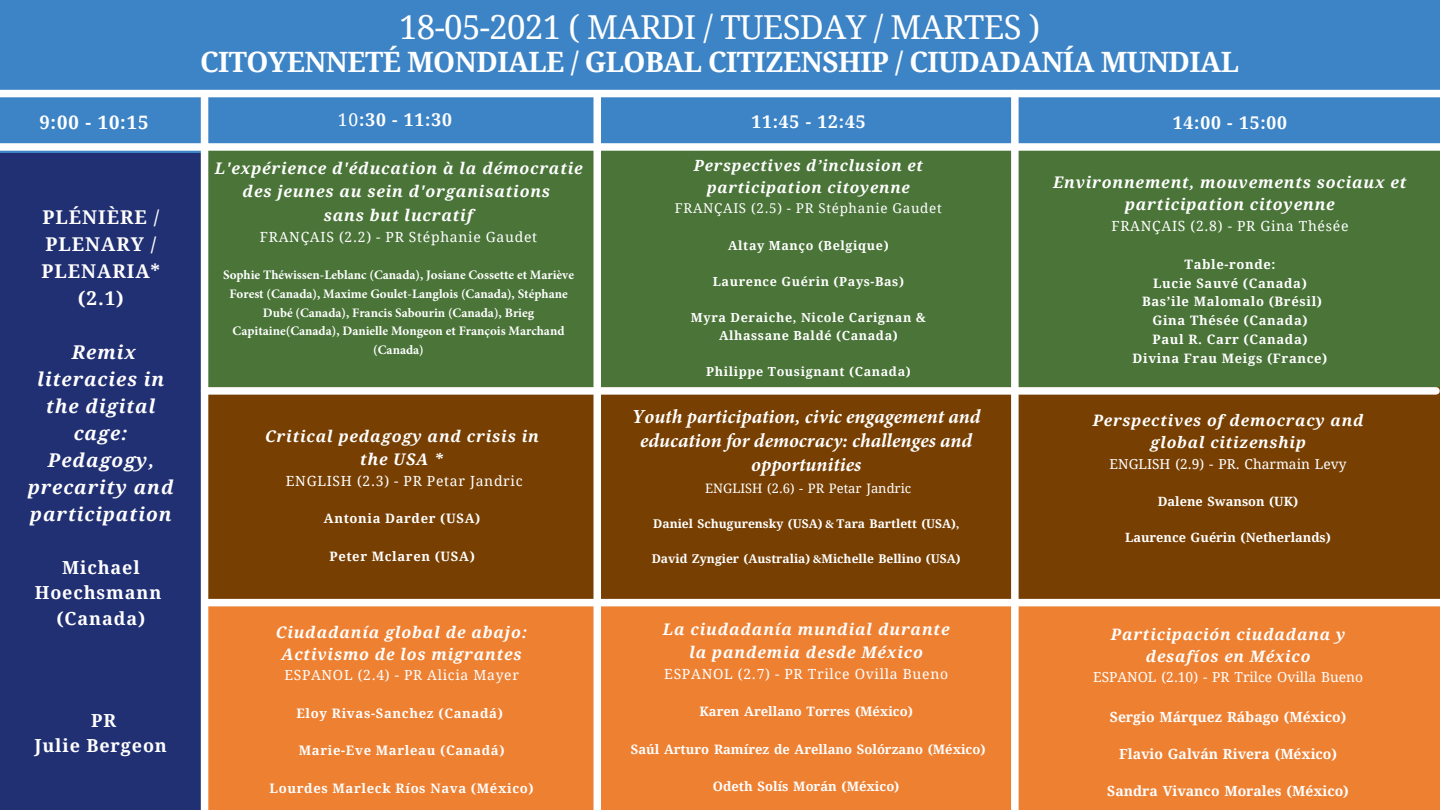
<style>
.page{position:relative;width:1440px;height:810px;background:#3d84c6}
.page>*{position:absolute;margin:0;border:0;box-sizing:border-box;transform-origin:0 0}
.t1{font:33px "Droid Serif";letter-spacing:-.02em;color:#fff}
.t2{font:700 28px "Droid Serif";letter-spacing:-.02em;color:#fff}
.t3{font:italic 700 20px/24px "Minion Pro";color:#fff;text-align:center}
.t4{font:italic 700 19px/27px "Droid Serif";letter-spacing:.05em;color:#fff;text-align:center}
.t5{font:700 19px/27px "Droid Serif";letter-spacing:.05em;color:#fff}
.t6{font:700 18.5px "Droid Serif";color:#fff}
.t7{font:700 18px/25.5px "Droid Serif";letter-spacing:.05em;color:#fff;text-align:center}
.t8{font:700 17.5px "Droid Serif";letter-spacing:.05em;color:#fff}
.t9{font:italic 700 16px/22.5px "Droid Serif";letter-spacing:.05em;color:#fff;text-align:center}
.t10{font:italic 700 15.9px/22.5px "Droid Serif";letter-spacing:.05em;color:#fff;text-align:center}
.t11{font:italic 700 15.8px/22.3px "Droid Serif";letter-spacing:.05em;color:#fff;text-align:center}
.t12{font:italic 700 15.5px/21.8px "Droid Serif";letter-spacing:.05em;color:#fff;text-align:center}
.t13{font:14px "Droid Serif";letter-spacing:.05em;color:#fff}
.t14{font:700 14px "Droid Serif";color:#fff}
.t15{font:13.9px "Droid Serif";letter-spacing:.05em;color:#fff}
.t16{font:13.8px "Droid Serif";color:#fff}
.t17{font:13.5px "Droid Serif";letter-spacing:.05em;color:#fff}
.t18{font:700 13.1px "Droid Serif";letter-spacing:.05em;color:#fff}
.t19{font:700 13px/18.7px "Minion Pro";color:#fff;text-align:center}
.t20{font:700 13px "Droid Serif";letter-spacing:.05em;color:#fff}
.t21{font:700 13px "Droid Serif";color:#fff}
.t22{font:13px "Droid Serif";color:#fff}
.t23{font:700 12.8px "Droid Serif";color:#fff}
.t24{font:700 12.5px/18px "Droid Serif";letter-spacing:.05em;color:#fff;text-align:center}
.t25{font:700 12.1px "Droid Serif";color:#fff}
.s1{font-weight:400}
.s2{font-family:"Minion Pro"}
</style>
<div class="page">
<div style="left:0;top:153px;width:208px;height:657px;background:#212f73"></div>
<div style="left:205px;top:144px;width:1235px;height:247px;background:#4a7438"></div>
<div style="left:201px;top:387px;width:1239px;height:237px;background:#773f02"></div>
<div style="left:205px;top:606px;width:1235px;height:204px;background:#ee8032"></div>
<div style="left:201px;top:95px;width:7px;height:715px;background:#fff"></div>
<div style="left:594px;top:97px;width:7px;height:713px;background:#fff"></div>
<div style="left:1011px;top:94px;width:8px;height:716px;background:#fff"></div>
<div style="left:0;top:90px;width:1440px;height:7px;background:#fff"></div>
<div style="left:0;top:143px;width:1440px;height:8px;background:#fff"></div>
<div style="left:205px;top:387px;width:1231px;height:8px;background:#fff"></div>
<div style="left:208px;top:599px;width:1232px;height:7px;background:#fff"></div>
<p class="t6" style="left:39px;top:112px;width:111px">9:00 - 10:15</p>
<p class="t5" style="left:42px;top:204px;width:120px">PLÉNIÈRE /<br>PLENARY /<br>PLENARIA*</p>
<p class="t5" style="left:78px;top:285px;width:47px">(2.1)</p>
<p class="t4" style="left:28px;top:339px;width:147px">Remix literacies in the digital cage:<br>Pedagogy, precarity and</p>
<p class="t4" style="left:30px;top:501px;width:143px">participation</p>
<p class="t7" style="left:35px;top:555px;width:128px">Michael<br>Hoechsmann</p>
<p class="t7" style="left:57px;top:606px;width:90px">(Canada)</p>
<p class="t7" style="left:91px;top:708px;width:27px">PR</p>
<p class="t7" style="left:35px;top:733px;width:134px">Julie Bergeon</p>
<p class="t1" style="left:399px;top:8px;width:643px">18-05-2021 ( MARDI / TUESDAY / MARTES )</p>
<p class="t2" style="left:200px;top:46px;width:1040px">CITOYENNETÉ MONDIALE / GLOBAL CITIZENSHIP / CIUDADANÍA MUNDIAL</p>
<p class="t8" style="left:338px;top:110px;width:116px"><span class="s1">10</span>:30 - 11:30</p>
<p class="t9" style="left:215px;top:158px;width:369px">L'expérience d'éducation à la démocratie des jeunes au sein d'organisations</p>
<p class="t9" style="left:324px;top:205px;width:151px">sans but lucratif</p>
<p class="t13" style="left:260px;top:229px;width:279px">FRANÇAIS (2.2) - PR Stéphanie Gaudet</p>
<p class="t19" style="left:223px;top:266px;width:352px">Sophie Théwissen-Leblanc (Canada), Josiane Cossette et Mariève Forest (Canada), Maxime Goulet-Langlois (Canada), Stéphane Dubé (Canada), Francis Sabourin (Canada), Brieg Capitaine(Canada), Danielle Mongeon et François Marchand (Canada)</p>
<p class="t9" style="left:265px;top:426px;width:275px">Critical pedagogy and crisis in the USA *</p>
<p class="t13" style="left:286px;top:473px;width:238px">ENGLISH (2.3) - PR Petar Jandric</p>
<p class="t20" style="left:324px;top:511px;width:158px">Antonia Darder (USA)</p>
<p class="t20" style="left:329px;top:549px;width:147px">Peter Mclaren (USA)</p>
<p class="t10" style="left:276px;top:621px;width:253px">Ciudadanía global de abajo:<br>Activismo de los migrantes</p>
<p class="t15" style="left:284px;top:668px;width:236px">ESPANOL (2.4) - PR Alicia Mayer</p>
<p class="t18" style="left:296px;top:706px;width:208px">Eloy Rivas-Sanchez (Canadá)</p>
<p class="t18" style="left:299px;top:743px;width:207px">Marie-Eve Marleau (Canadá)</p>
<p class="t18" style="left:270px;top:781px;width:266px">Lourdes Marleck Ríos Nava (México)</p>
<p class="t8" style="left:751px;top:112px;width:116px">11:45 - 12:45</p>
<p class="t12" style="left:694px;top:155px;width:230px">Perspectives d’inclusion et participation citoyenne</p>
<p class="t17" style="left:675px;top:201px;width:268px">FRANÇAIS (2.5) - PR Stéphanie Gaudet</p>
<p class="t24" style="left:728px;top:237px;width:162px">Altay Manço (Belgique)</p>
<p class="t24" style="left:713px;top:273px;width:193px">Laurence Guérin (Pays-Bas)</p>
<p class="t24" style="left:691px;top:309px;width:236px">Myra Deraiche, Nicole Carignan &amp;<br>Alhassane Baldé (Canada)</p>
<p class="t24" style="left:706px;top:363px;width:206px">Philippe Tousignant (Canada)</p>
<p class="t3" style="left:632px;top:404px;width:350px">Youth participation, civic engagement and education for democracy: challenges and opportunities</p>
<p class="t22" style="left:705px;top:481px;width:208px">ENGLISH (2.6) - PR Petar Jandric</p>
<p class="t25" style="left:653px;top:517px;width:307px">Daniel Schugurensky (USA) <span class="s2">&amp;</span> Tara Bartlett (USA)<span class="s2">,</span></p>
<p class="t25" style="left:652px;top:552px;width:310px">David Zyngier (Australia) <span class="s2">&amp;</span>Michelle Bellino (USA)</p>
<p class="t9" style="left:663px;top:618px;width:288px;line-height:22.8px">La ciudadanía mundial durante la pandemia desde México</p>
<p class="t13" style="left:664px;top:666px;width:285px">ESPANOL (2.7) - PR Trilce Ovilla Bueno</p>
<p class="t21" style="left:699px;top:704px;width:215px">Karen Arellano Torres (México)</p>
<p class="t21" style="left:631px;top:742px;width:356px">Saúl Arturo Ramírez de Arellano Solórzano (México)</p>
<p class="t21" style="left:713px;top:779px;width:188px">Odeth Solís Morán (México)</p>
<p class="t8" style="left:1173px;top:113px;width:116px">14:00 - 15:00</p>
<p class="t9" style="left:1053px;top:171px;width:355px">Environnement, mouvements sociaux et</p>
<p class="t9" style="left:1125px;top:194px;width:211px">participation citoyenne</p>
<p class="t13" style="left:1111px;top:218px;width:239px">FRANÇAIS (2.8) - PR Gina Thésée</p>
<p class="t20" style="left:1185px;top:257px;width:93px">Table-ronde:</p>
<p class="t20" style="left:1153px;top:276px;width:155px">Lucie Sauvé (Canada)</p>
<p class="t20" style="left:1142px;top:294px;width:181px">Bas’ile Malomalo (Brésil)</p>
<p class="t20" style="left:1152px;top:313px;width:157px">Gina Thésée (Canada)</p>
<p class="t20" style="left:1153px;top:332px;width:157px">Paul R. Carr (Canada)</p>
<p class="t20" style="left:1133px;top:351px;width:196px">Divina Frau Meigs (France)</p>
<p class="t11" style="left:1093px;top:409px;width:272px">Perspectives of democracy and global citizenship</p>
<p class="t16" style="left:1110px;top:456px;width:238px">ENGLISH (2.9) - PR. Charmain Levy</p>
<p class="t23" style="left:1158px;top:494px;width:142px">Dalene Swanson (UK)</p>
<p class="t23" style="left:1125px;top:530px;width:207px">Laurence Guérin (Netherlands)</p>
<p class="t11" style="left:1111px;top:623px;width:236px">Participación ciudadana y desafíos en México</p>
<p class="t16" style="left:1093px;top:670px;width:272px">ESPANOL (2.10) - PR Trilce Ovilla Bueno</p>
<p class="t14" style="left:1110px;top:709px;width:238px">Sergio Márquez Rábago (México)</p>
<p class="t14" style="left:1119px;top:746px;width:220px">Flavio Galván Rivera (México)</p>
<p class="t14" style="left:1107px;top:783px;width:243px">Sandra Vivanco Morales (México)</p>
</div>
